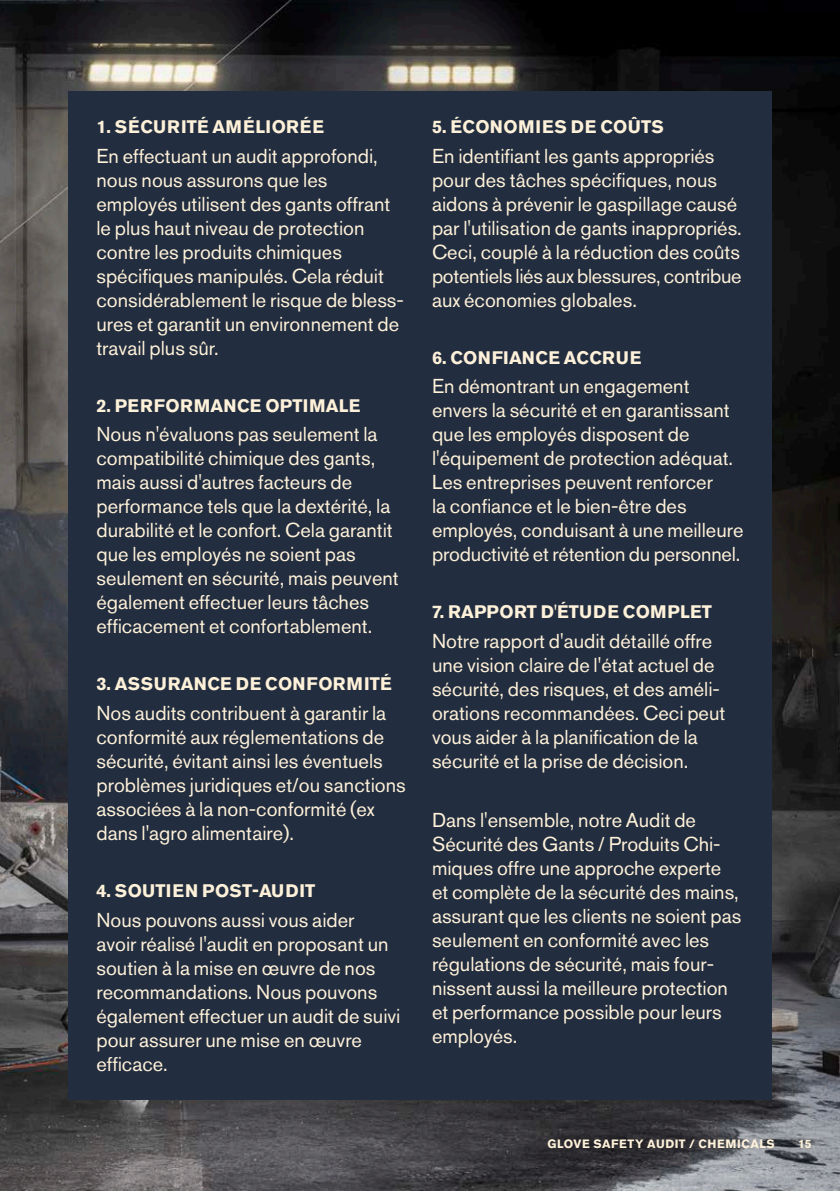
<style>
.page{position:relative;width:840px;height:1191px;background:#fff}
.page>*{position:absolute;margin:0;border:0;box-sizing:border-box;transform-origin:0 0}
.t1{font:20px/24px "Akzidenz Grotesk Pro";color:#fef1d9}
.t2{font:700 18px "Akzidenz Grotesk Pro";letter-spacing:.01em;color:#fef1d9}
.t3{font:700 18px "Akzidenz Grotesk Pro";letter-spacing:.03em;color:#fef1d9}
.t4{font:700 12px "Akzidenz Grotesk Pro";letter-spacing:.045em;color:#fef1d9}
</style>
<div class="page">
<img style="left:0;top:0;width:839px;height:1191px">
<div style="left:68px;top:91px;width:703px;height:1009px;background:#222d3f"></div>
<div style="left:405px;top:54px;width:29px;height:28px;border:1px solid #ed0277;border-radius:50%"></div>
<p class="t3" style="left:96px;top:115px;width:229px">1. SÉCURITÉ AMÉLIORÉE</p>
<p class="t1" style="left:96px;top:143px;width:309px">En effectuant un audit approfondi, nous nous assurons que les employés utilisent des gants offrant le plus haut niveau de protection contre les produits chimiques spécifiques manipulés. Cela réduit considérablement le risque de bless&shy;ures et garantit un environnement de travail plus sûr.</p>
<p class="t2" style="left:96px;top:393px;width:265px">2. PERFORMANCE OPTIMALE</p>
<p class="t1" style="left:96px;top:422px;width:303px">Nous n'évaluons pas seulement la compatibilité chimique des gants, mais aussi d'autres facteurs de performance tels que la dextérité, la durabilité et le confort. Cela garantit que les employés ne soient pas seulement en sécurité, mais peuvent également effectuer leurs tâches efficacement et confortablement.</p>
<p class="t2" style="left:96px;top:672px;width:297px">3. ASSURANCE DE CONFORMITÉ</p>
<p class="t1" style="left:96px;top:701px;width:310px">Nos audits contribuent à garantir la conformité aux réglementations de sécurité, évitant ainsi les éventuels problèmes juridiques et/ou sanctions associées à la non-conformité (ex dans l'agro alimentaire).</p>
<p class="t2" style="left:96px;top:879px;width:220px">4. SOUTIEN POST-AUDIT</p>
<p class="t1" style="left:96px;top:907px;width:305px">Nous pouvons aussi vous aider<br>avoir réalisé l'audit en proposant un soutien à la mise en œuvre de nos recommandations. Nous pouvons également effectuer un audit de suivi pour assurer une mise en œuvre efficace.</p>
<p class="t2" style="left:432px;top:115px;width:233px">5. ÉCONOMIES DE COÛTS</p>
<p class="t1" style="left:432px;top:143px;width:311px">En identifiant les gants appropriés pour des tâches spécifiques, nous aidons à prévenir le gaspillage causé par l'utilisation de gants inappropriés.<br>Ceci, couplé à la réduction des coûts potentiels liés aux blessures, contribue aux économies globales.</p>
<p class="t2" style="left:432px;top:345px;width:211px">6. CONFIANCE ACCRUE</p>
<p class="t1" style="left:432px;top:374px;width:313px">En démontrant un engagement envers la sécurité et en garantissant que les employés disposent de l'équipement de protection adéquat.<br>Les entreprises peuvent renforcer<br>la confiance et le bien-être des employés, conduisant à une meilleure productivité et rétention du personnel.</p>
<p class="t2" style="left:432px;top:600px;width:281px">7. RAPPORT D'ÉTUDE COMPLET</p>
<p class="t1" style="left:432px;top:629px;width:294px">Notre rapport d'audit détaillé offre une vision claire de l'état actuel de sécurité, des risques, et des améli&shy;orations recommandées. Ceci peut vous aider à la planification de la sécurité et la prise de décision.</p>
<p class="t1" style="left:432px;top:808px;width:311px">Dans l'ensemble, notre Audit de<br>Sécurité des Gants / Produits Chi&shy;miques offre une approche experte et complète de la sécurité des mains, assurant que les clients ne soient pas seulement en conformité avec les régulations de sécurité, mais four&shy;nissent aussi la meilleure protection et performance possible pour leurs employés.</p>
<p class="t4" style="left:547px;top:1136px;width:229px">GLOVE SAFETY AUDIT / CHEMICALS</p>
<p class="t4" style="left:797px;top:1136px;width:15px">15</p>
</div>
